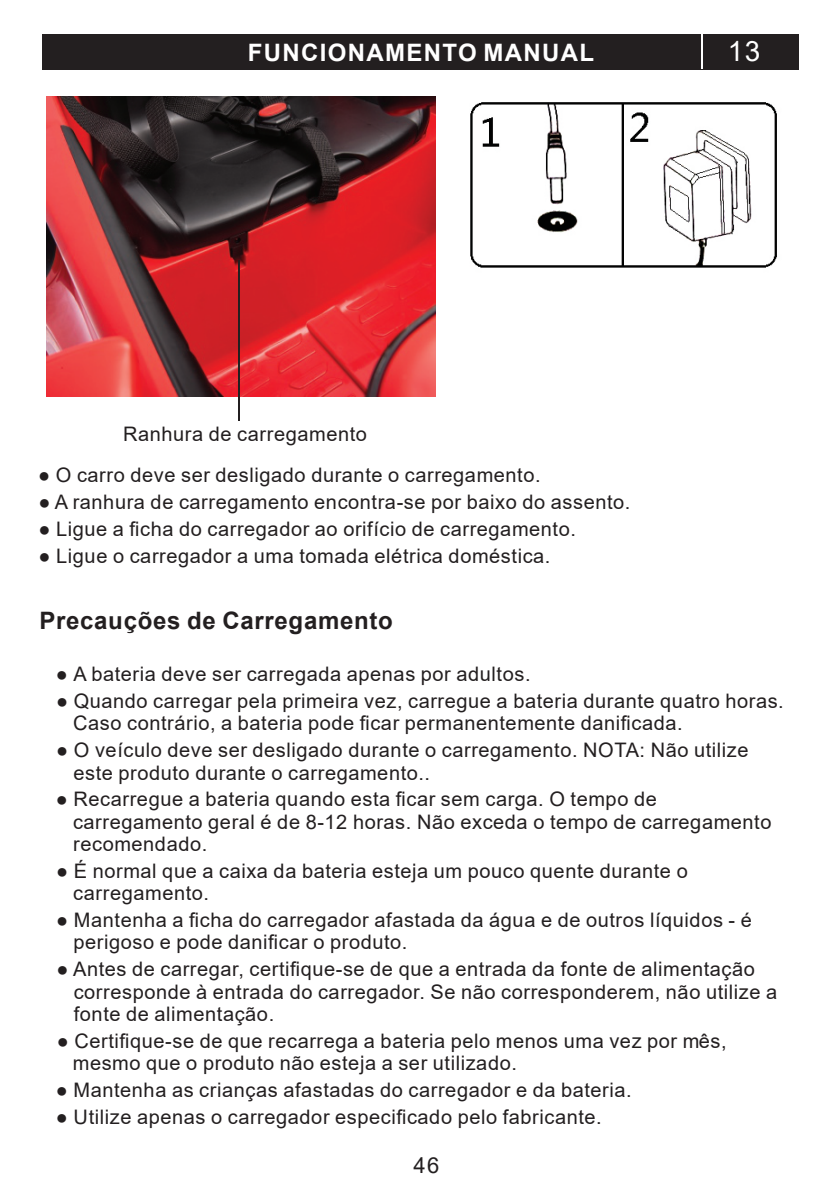
<style>
.page{position:relative;width:840px;height:1191px;background:#fff}
.page>*{position:absolute;margin:0;border:0;box-sizing:border-box;transform-origin:0 0}
.t1{font:28px "Arial";color:#fff}
.t2{font:700 24px "Arial";letter-spacing:.03em;color:#231f20}
.t3{font:700 24px "Arial";letter-spacing:.055em;color:#fff}
.t4{font:22px "Arial";color:#231f20}
.t5{font:20px/22.4px "Arial";letter-spacing:.03em;color:#231f20}
</style>
<div class="page">
<div style="left:42px;top:34px;width:755px;height:36px;background:#231f20"></div>
<hr style="left:701px;top:34px;width:1px;height:35px;background:#fff">
<img style="left:46px;top:96px;width:389px;height:301px">
<hr style="left:238px;top:260px;width:2px;height:160px;background:#231f20">
<img style="left:470px;top:102px;width:307px;height:166px">
<p class="t3" style="left:247px;top:35px;width:348px">FUNCIONAMENTO MANUAL</p>
<h1 class="t1" style="left:727px;top:32px;width:34px">13</h1>
<p class="t5" style="left:123px;top:423px;width:245px">Ranhura de carregamento</p>
<p class="t5" style="left:38px;top:464px;width:503px">● O carro deve ser desligado durante o carregamento.</p>
<p class="t5" style="left:38px;top:490px;width:593px">● A ranhura de carregamento encontra-se por baixo do assento.</p>
<p class="t5" style="left:38px;top:517px;width:538px">● Ligue a ficha do carregador ao orifício de carregamento.</p>
<p class="t5" style="left:39px;top:544px;width:513px">● Ligue o carregador a uma tomada elétrica doméstica.</p>
<p class="t2" style="left:39px;top:603px;width:354px">Precauções de Carregamento</p>
<p class="t5" style="left:56px;top:663px;width:476px">● A bateria deve ser carregada apenas por adultos.</p>
<p class="t5" style="left:73px;top:689px;width:711px;text-indent:-17px">● Quando carregar pela primeira vez, carregue a bateria durante quatro horas.<br>Caso contrário, a bateria pode ficar permanentemente danificada.</p>
<p class="t5" style="left:73px;top:739px;width:676px;text-indent:-17px">● O veículo deve ser desligado durante o carregamento. NOTA: Não utilize este produto durante o carregamento..</p>
<p class="t5" style="left:73px;top:788px;width:699px;text-indent:-17px">● Recarregue a bateria quando esta ficar sem carga. O tempo de carregamento geral é de 8-12 horas. Não exceda o tempo de carregamento recomendado.</p>
<p class="t5" style="left:73px;top:859px;width:615px;text-indent:-17px">● É normal que a caixa da bateria esteja um pouco quente durante o carregamento.</p>
<p class="t5" style="left:73px;top:908px;width:679px;text-indent:-17px">● Mantenha a ficha do carregador afastada da água e de outros líquidos - é perigoso e pode danificar o produto.</p>
<p class="t5" style="left:74px;top:958px;width:704px;text-indent:-17px">● Antes de carregar, certifique-se de que a entrada da fonte de alimentação corresponde à entrada do carregador. Se não corresponderem, não utilize a fonte de alimentação.</p>
<p class="t5" style="left:73px;top:1029px;width:655px;text-indent:-16px">● Certifique-se de que recarrega a bateria pelo menos uma vez por mês, mesmo que o produto não esteja a ser utilizado.</p>
<p class="t5" style="left:56px;top:1078px;width:577px">● Mantenha as crianças afastadas do carregador e da bateria.</p>
<p class="t5" style="left:56px;top:1105px;width:547px">● Utilize apenas o carregador especificado pelo fabricante.</p>
<p class="t4" style="left:413px;top:1150px;width:27px">46</p>
</div>
